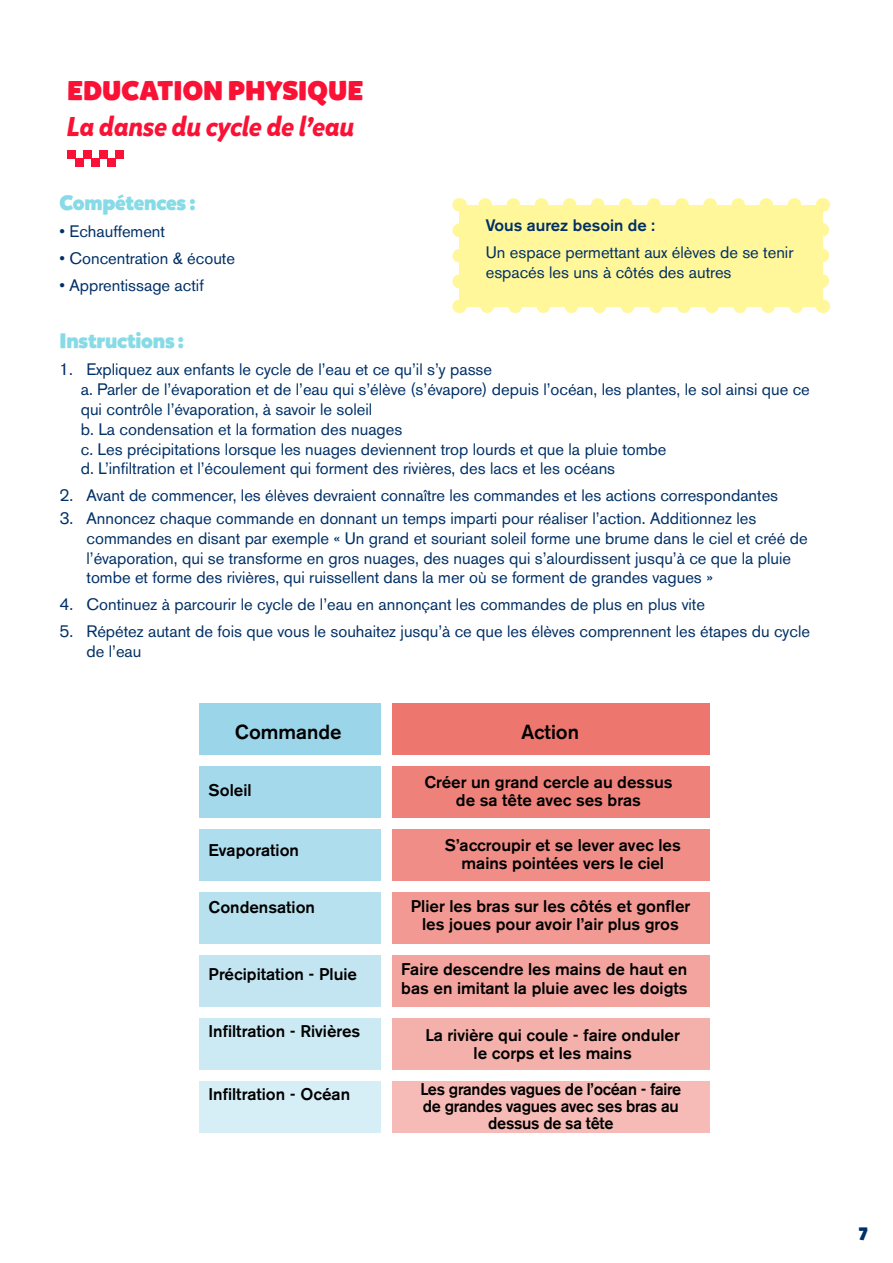
<style>
.page{position:relative;width:893px;height:1263px;background:#fff}
.page>*{position:absolute;margin:0;border:0;box-sizing:border-box;transform-origin:0 0}
.t1{font:italic 700 27px "Mikado";letter-spacing:-.01em;color:#fa1236}
.t2{font:900 27px "Mikado";letter-spacing:.005em;color:#fa1236}
.t3{font:900 21px "Mikado";letter-spacing:-.01em;color:#87dbe6}
.t4{font:500 20.25px "Volvo Sans Pro";color:#000}
.t5{font:900 18px "Mikado";color:#003066}
.t6{font:500 16.8px/18.5px "Volvo Sans Pro";color:#000;text-align:center}
.t7{font:500 16.8px/16.8px "Volvo Sans Pro";color:#000;text-align:center;scale:.95 1}
.t8{font:16.5px/19.8px "Volvo Sans Pro";color:#003066}
.t9{font:500 16.5px "Volvo Sans Pro";color:#003066}
</style>
<div class="page">
<div style="left:67px;top:151px;width:8px;height:8px;background:#fa1236"></div>
<div style="left:83px;top:151px;width:8px;height:8px;background:#fa1236"></div>
<div style="left:75px;top:159px;width:8px;height:8px;background:#fa1236"></div>
<div style="left:91px;top:159px;width:8px;height:8px;background:#fa1236"></div>
<div style="left:99px;top:151px;width:8px;height:8px;background:#fa1236"></div>
<div style="left:115px;top:151px;width:8px;height:8px;background:#fa1236"></div>
<div style="left:107px;top:159px;width:8px;height:8px;background:#fa1236"></div>
<div style="left:459px;top:205px;width:363px;height:101px;background:#fff799"></div>
<svg style="left:452px;top:230px;width:7px;height:58px"></svg>
<svg style="left:487px;top:306px;width:321px;height:7px"></svg>
<svg style="left:822px;top:218px;width:7px;height:63px"></svg>
<svg style="left:478px;top:198px;width:316px;height:7px"></svg>
<svg style="left:822px;top:300px;width:1px;height:13px"></svg>
<svg style="left:822px;top:198px;width:1px;height:14px"></svg>
<div style="left:199px;top:703px;width:182px;height:52px;background:#9ad5e9"></div>
<div style="left:199px;top:766px;width:182px;height:52px;background:#a4d9eb"></div>
<div style="left:199px;top:829px;width:182px;height:52px;background:#aedded"></div>
<div style="left:199px;top:892px;width:182px;height:52px;background:#b8e1ef"></div>
<div style="left:199px;top:955px;width:182px;height:52px;background:#c2e5f1"></div>
<div style="left:199px;top:1018px;width:182px;height:52px;background:#cceaf4"></div>
<div style="left:199px;top:1081px;width:182px;height:52px;background:#d6eef6"></div>
<div style="left:392px;top:703px;width:318px;height:52px;background:#ed776e"></div>
<div style="left:392px;top:766px;width:318px;height:52px;background:#ee827a"></div>
<div style="left:392px;top:829px;width:318px;height:52px;background:#f08d86"></div>
<div style="left:392px;top:892px;width:318px;height:52px;background:#f19992"></div>
<div style="left:392px;top:955px;width:318px;height:52px;background:#f3a49e"></div>
<div style="left:392px;top:1018px;width:318px;height:52px;background:#f4b0aa"></div>
<div style="left:392px;top:1081px;width:318px;height:52px;background:#f6bbb6"></div>
<h1 class="t2" style="left:67px;top:73px;width:298px">EDUCATION PHYSIQUE</h1>
<h1 class="t1" style="left:67px;top:109px;width:289px">La danse du cycle de l’eau</h1>
<p class="t3" style="left:60px;top:189px;width:138px">Compétences :</p>
<p class="t8" style="left:60px;top:221px;width:107px">• Echauffement</p>
<p class="t8" style="left:60px;top:248px;width:177px">• Concentration &amp; écoute</p>
<p class="t8" style="left:60px;top:275px;width:146px">• Apprentissage actif</p>
<p class="t9" style="left:486px;top:215px;width:171px">Vous aurez besoin de :</p>
<p class="t8" style="left:486px;top:243px;width:309px">Un espace permettant aux élèves de se tenir espacés les uns à côtés des autres</p>
<p class="t3" style="left:60px;top:328px;width:126px">Instructions :</p>
<p class="t8" style="left:81px;top:360px;width:730px;text-indent:-21px">1. Expliquez aux enfants le cycle de l’eau et ce qu’il s’y passe<br>a. Parler de l’évaporation et de l’eau qui s’élève (s’évapore) depuis l’océan, les plantes, le sol ainsi que ce qui contrôle l’évaporation, à savoir le soleil<br>b. La condensation et la formation des nuages<br>c. Les précipitations lorsque les nuages deviennent trop lourds et que la pluie tombe<br>d. L’infiltration et l’écoulement qui forment des rivières, des lacs et les océans</p>
<p class="t8" style="left:60px;top:486px;width:720px">2. Avant de commencer, les élèves devraient connaître les commandes et les actions correspondantes</p>
<p class="t8" style="left:87px;top:508px;width:723px;text-indent:-27px">3. Annoncez chaque commande en donnant un temps imparti pour réaliser l’action. Additionnez les commandes en disant par exemple « Un grand et souriant soleil forme une brume dans le ciel et créé de l’évaporation, qui se transforme en gros nuages, des nuages qui s’alourdissent jusqu’à ce que la pluie tombe et forme des rivières, qui ruissellent dans la mer où se forment de grandes vagues »</p>
<p class="t8" style="left:60px;top:595px;width:647px">4. Continuez à parcourir le cycle de l’eau en annonçant les commandes de plus en plus vite</p>
<p class="t8" style="left:87px;top:622px;width:725px;text-indent:-27px">5. Répétez autant de fois que vous le souhaitez jusqu’à ce que les élèves comprennent les étapes du cycle de l’eau</p>
<p class="t4" style="left:235px;top:719px;width:108px">Commande</p>
<p class="t4" style="left:521px;top:719px;width:59px">Action</p>
<p class="t6" style="left:209px;top:781px;width:45px">Soleil</p>
<p class="t6" style="left:209px;top:841px;width:92px">Evaporation</p>
<p class="t6" style="left:209px;top:898px;width:108px">Condensation</p>
<p class="t6" style="left:209px;top:964px;width:150px">Précipitation - Pluie</p>
<p class="t6" style="left:209px;top:1022px;width:153px">Infiltration - Rivières</p>
<p class="t6" style="left:209px;top:1085px;width:143px">Infiltration - Océan</p>
<p class="t6" style="left:424px;top:772px;width:250px">Créer un grand cercle au dessus de sa tête avec ses bras</p>
<p class="t6" style="left:445px;top:836px;width:238px">S’accroupir et se lever avec les mains pointées vers le ciel</p>
<p class="t6" style="left:411px;top:897px;width:281px">Plier les bras sur les côtés et gonfler les joues pour avoir l’air plus gros</p>
<p class="t6" style="left:401px;top:960px;width:288px;text-align:left">Faire descendre les mains de haut en bas en imitant la pluie avec les doigts</p>
<p class="t6" style="left:426px;top:1025px;width:256px">La rivière qui coule - faire onduler le corps et les mains</p>
<p class="t7" style="left:420px;top:1081px;width:276px">Les grandes vagues de l’océan - faire de grandes vagues avec ses bras au dessus de sa tête</p>
<p class="t5" style="left:859px;top:1222px;width:10px">7</p>
</div>
